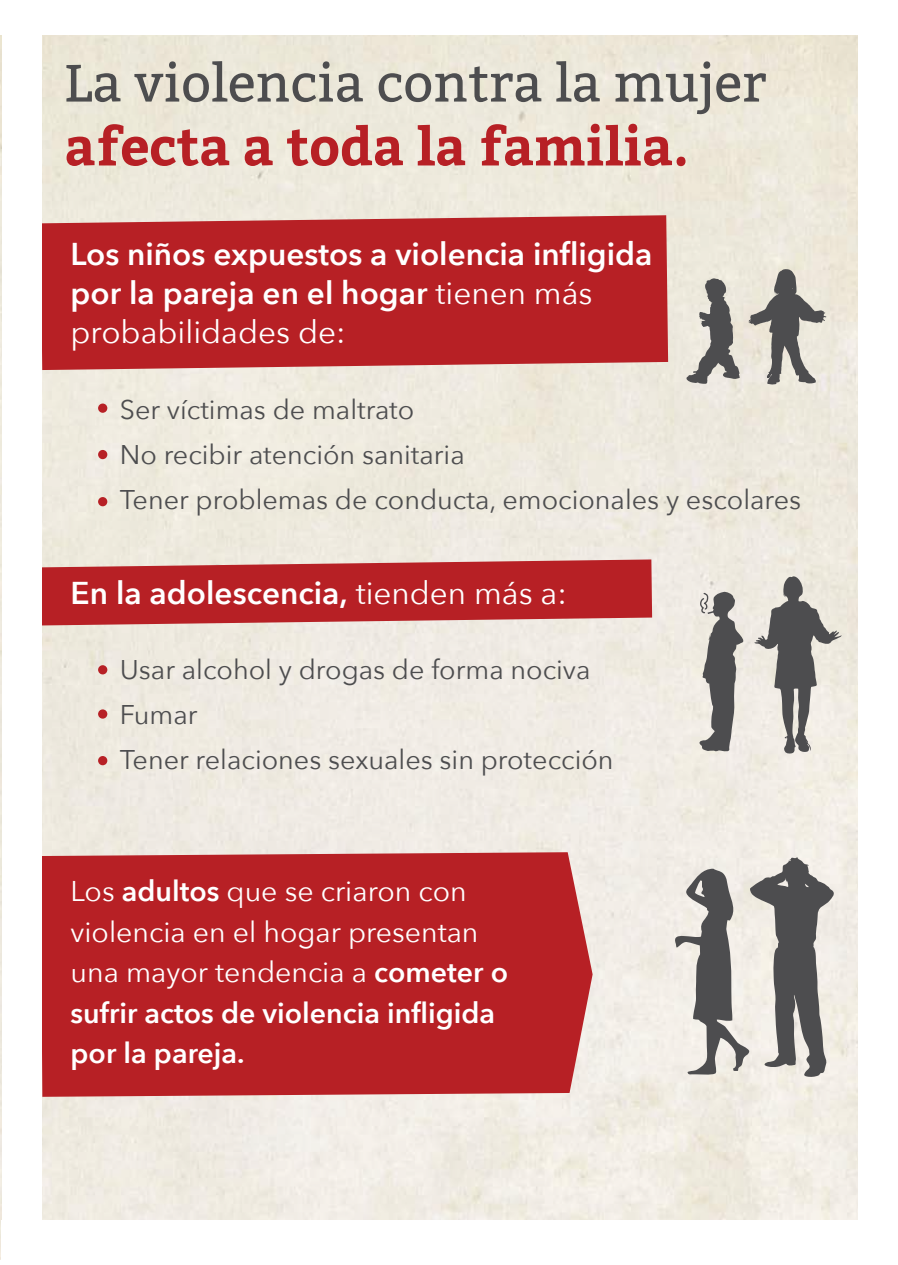
<style>
.page{position:relative;width:898px;height:1265px;background:#fff}
.page>*{position:absolute;margin:0;border:0;box-sizing:border-box;transform-origin:0 0}
.t1{font:52.5px "Bitter";color:#4d4d4f}
.t2{font:700 52.5px "Bitter";color:#b72025}
.t3{font:600 31.5px/39px "Avenir Next";color:#fff}
.t4{font:28.5px/40.5px "Avenir Next";color:#fff}
.t5{font:27px/45px "Avenir Next";color:#4d4d4f}
.s1{font-weight:400}
.s2{font-weight:600}
</style>
<div class="page">
<img style="left:0;top:35px;width:858px;height:1224px">
<div style="left:42px;top:852px;width:551px;height:245px;background:#b72025"></div>
<div style="left:42px;top:215px;width:626px;height:155px;background:#b72025"></div>
<svg style="left:686px;top:278px;width:54px;height:106px;background:#a8a6a0"></svg>
<svg style="left:671px;top:857px;width:164px;height:220px;background:#adaaa7"></svg>
<svg style="left:754px;top:576px;width:88px;height:178px;background:#b5b2ad"></svg>
<svg style="left:697px;top:591px;width:47px;height:161px;background:#9c9a97"></svg>
<svg style="left:748px;top:269px;width:78px;height:115px;background:#b0ada6"></svg>
<svg style="left:42px;top:559px;width:610px;height:66px;background:#bd383b"></svg>
<div style="left:98px;top:403px;width:9px;height:10px;background:#b72025;border-radius:50%"></div>
<div style="left:98px;top:450px;width:9px;height:9px;background:#b72025;border-radius:50%"></div>
<div style="left:98px;top:497px;width:9px;height:9px;background:#b72025;border-radius:50%"></div>
<div style="left:98px;top:665px;width:9px;height:9px;background:#b72025;border-radius:50%"></div>
<div style="left:98px;top:709px;width:9px;height:9px;background:#b72025;border-radius:50%"></div>
<div style="left:98px;top:756px;width:9px;height:9px;background:#b72025;border-radius:50%"></div>
<div style="left:1px;top:1220px;width:897px;height:40px;background:#fff"></div>
<div style="left:2px;top:0;width:40px;height:1259px;background:#fff"></div>
<h1 class="t1" style="left:65px;top:52px;width:703px">La violencia contra la mujer</h1>
<h1 class="t2" style="left:65px;top:115px;width:626px">afecta a toda la familia.</h1>
<p class="t3" style="left:71px;top:236px;width:583px">Los niños expuestos a violencia infligida por la pareja en el hogar <span class="s1">tienen más probabilidades de:</span></p>
<p class="t5" style="left:120px;top:387px;width:683px">Ser víctimas de maltrato<br>No recibir atención sanitaria<br>Tener problemas de conducta, emocionales y escolares</p>
<p class="t3" style="left:71px;top:574px;width:498px">En la adolescencia, <span class="s1">tienden más a:</span></p>
<p class="t5" style="left:120px;top:647px;width:495px">Usar alcohol y drogas de forma nociva<br>Fumar<br>Tener relaciones sexuales sin protección</p>
<p class="t4" style="left:71px;top:872px;width:439px">Los <span class="s2">adultos</span> que se criaron con violencia en el hogar presentan una mayor tendencia a <span class="s2">cometer o sufrir actos de violencia infligida por la pareja.</span></p>
</div>
